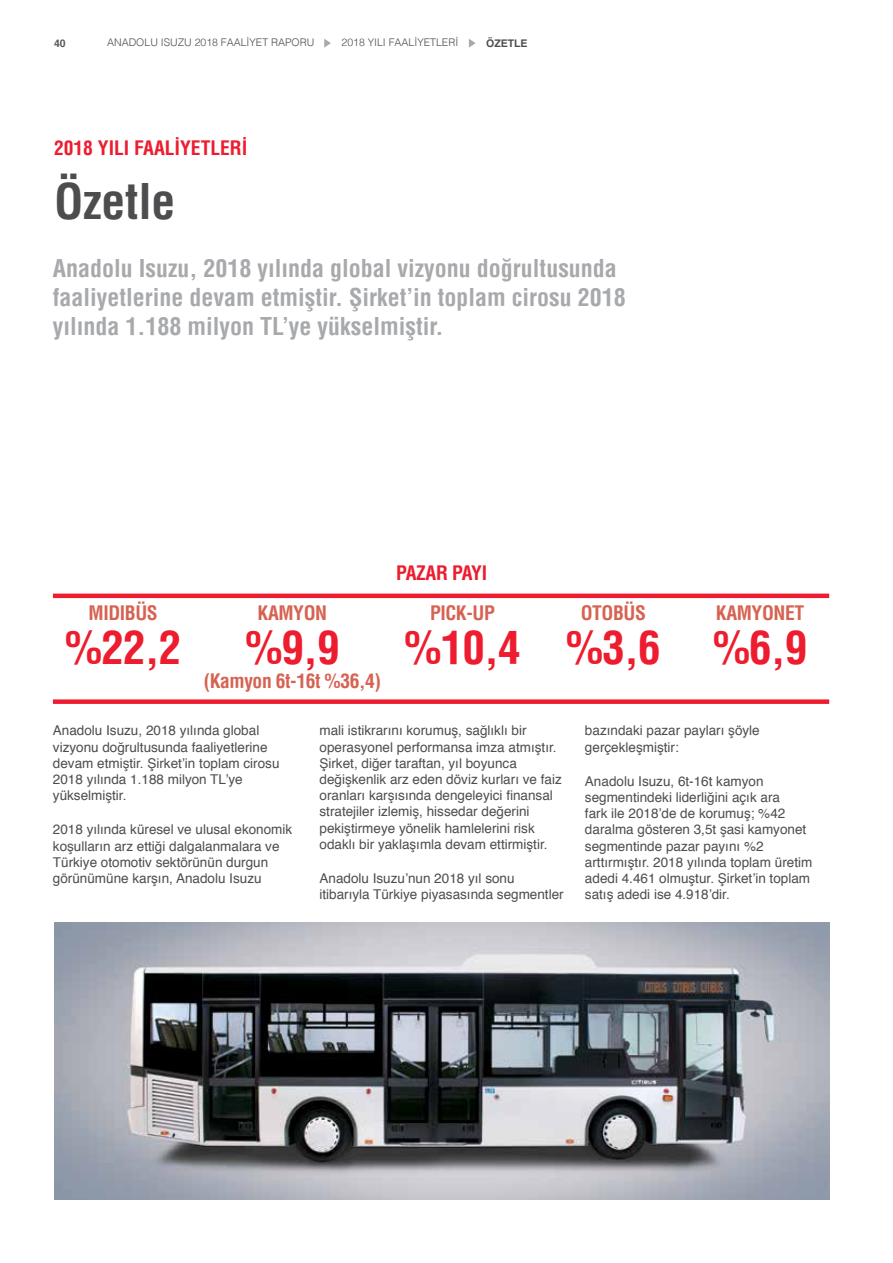
<style>
.page{position:relative;width:893px;height:1263px;background:#fff}
.page>*{position:absolute;margin:0;border:0;box-sizing:border-box;transform-origin:0 0}
.t1{font:700 condensed 48px "Helvetica";letter-spacing:-.005em;color:#4d4d4f}
.t2{font:700 condensed 45px "Helvetica";color:#ed1c2e}
.t3{font:700 condensed 24px/28.8px "Helvetica";color:#a7a9ac}
.t4{font:700 condensed 19.5px "Helvetica";letter-spacing:-.02em;color:#d66352}
.t5{font:700 condensed 19.5px "Helvetica";color:#ed1c2e}
.t6{font:700 condensed 19.5px "Helvetica";letter-spacing:-.02em;color:#ed1c2e}
.t7{font:13.5px/16.2px "Helvetica";color:#4d4d4f}
.t8{font:300 10.5px "Helvetica";color:#4d4d4f}
.t9{font:700 10.5px "Helvetica";color:#4d4d4f}
.t10{font:700 10.5px "Helvetica";color:#58595b}
</style>
<div class="page">
<svg style="left:469px;top:39px;width:7px;height:9px"></svg>
<svg style="left:324px;top:39px;width:7px;height:9px"></svg>
<hr style="left:53px;top:594px;width:776px;height:4px;background:#ed1c2e">
<div style="left:53px;top:699px;width:776px;height:5px;background:#ed1c2e"></div>
<img style="left:54px;top:923px;width:775px;height:276px">
<p class="t10" style="left:54px;top:34px;width:13px">40</p>
<p class="t8" style="left:107px;top:34px;width:209px">ANADOLU ISUZU 2018 FAALİYET RAPORU</p>
<p class="t8" style="left:341px;top:34px;width:118px">2018 YILI FAALİYETLERİ</p>
<p class="t9" style="left:486px;top:34px;width:43px">ÖZETLE</p>
<h3 class="t5" style="left:54px;top:136px;width:195px">2018 YILI FAALİYETLERİ</h3>
<h1 class="t1" style="left:54px;top:172px;width:123px">Özetle</h1>
<h3 class="t3" style="left:53px;top:254px;width:574px">Anadolu Isuzu, 2018 yılında global vizyonu doğrultusunda faaliyetlerine devam etmiştir. Şirket’in toplam cirosu 2018 yılında 1.188 milyon TL’ye yükselmiştir.</h3>
<h3 class="t6" style="left:396px;top:561px;width:92px">PAZAR PAYI</h3>
<h3 class="t4" style="left:430px;top:601px;width:66px">PICK-UP</h3>
<h3 class="t4" style="left:581px;top:601px;width:67px">OTOBÜS</h3>
<h3 class="t4" style="left:89px;top:601px;width:71px">MIDIBÜS</h3>
<h3 class="t4" style="left:716px;top:601px;width:90px">KAMYONET</h3>
<h2 class="t2" style="left:65px;top:620px;width:118px">%22,2</h2>
<h3 class="t4" style="left:258px;top:601px;width:71px">KAMYON</h3>
<h2 class="t2" style="left:245px;top:620px;width:96px">%9,9</h2>
<h2 class="t2" style="left:404px;top:620px;width:405px">%10,4 %3,6 %6,9</h2>
<h3 class="t4" style="left:204px;top:669px;width:179px">(Kamyon 6t-16t %36,4)</h3>
<p class="t7" style="left:53px;top:723px;width:228px">Anadolu Isuzu, 2018 yılında global vizyonu doğrultusunda faaliyetlerine devam etmiştir. Şirket’in toplam cirosu<br>2018 yılında 1.188 milyon TL’ye yükselmiştir.</p>
<p class="t7" style="left:53px;top:822px;width:241px">2018 yılında küresel ve ulusal ekonomik koşulların arz ettiği dalgalanmalara ve Türkiye otomotiv sektörünün durgun görünümüne karşın, Anadolu Isuzu</p>
<p class="t7" style="left:319px;top:723px;width:244px">mali istikrarını korumuş, sağlıklı bir operasyonel performansa imza atmıştır.<br>Şirket, diğer taraftan, yıl boyunca değişkenlik arz eden döviz kurları ve faiz oranları karşısında dengeleyici finansal stratejiler izlemiş, hissedar değerini pekiştirmeye yönelik hamlelerini risk odaklı bir yaklaşımla devam ettirmiştir.</p>
<p class="t7" style="left:319px;top:870px;width:246px">Anadolu Isuzu’nun 2018 yıl sonu itibarıyla Türkiye piyasasında segmentler</p>
<p class="t7" style="left:585px;top:723px;width:176px">bazındaki pazar payları şöyle gerçekleşmiştir:</p>
<p class="t7" style="left:585px;top:773px;width:229px">Anadolu Isuzu, 6t-16t kamyon segmentindeki liderliğini açık ara<br>fark ile 2018’de de korumuş; %42 daralma gösteren 3,5t şasi kamyonet segmentinde pazar payını %2 arttırmıştır. 2018 yılında toplam üretim adedi 4.461 olmuştur. Şirket’in toplam satış adedi ise 4.918’dir.</p>
</div>
